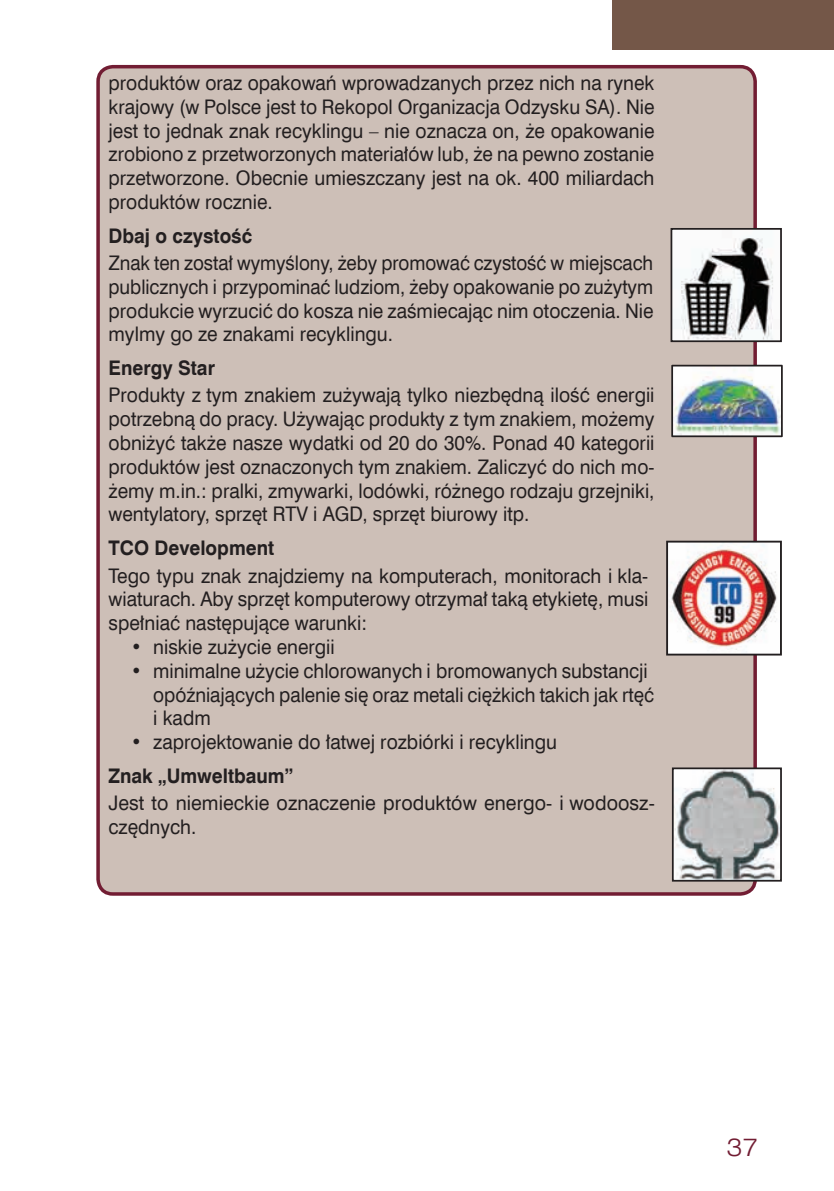
<style>
.page{position:relative;width:834px;height:1191px;background:#fff}
.page>*{position:absolute;margin:0;border:0;box-sizing:border-box;transform-origin:0 0}
.t1{font:24.5px "Swis 721 Lt Ex EU";color:#721d33}
.t2{font:20.12px/23.8px "Swis 721 EU Normal";color:#231f20;scale:.95 1}
.t3{font:20.12px/23.8px "Swis 721 EU Normal";color:#231f20;scale:.93 1}
.t4{font:20.12px/23.8px "Swis 721 EU Normal";color:#231f20}
.s1{font-family:"Swis 721 EU Bold"}
</style>
<div class="page">
<div style="left:98px;top:67px;width:657px;height:827px;background:#cdbfb7;border-radius:15px"></div>
<div style="left:96px;top:65px;width:660px;height:830px;border:4px solid #721d33;border-radius:15px"></div>
<img style="left:673px;top:231px;width:100px;height:108px">
<div style="left:670px;top:228px;width:111px;height:114px;border:2px solid #231f20"></div>
<img style="left:669px;top:543px;width:108px;height:109px">
<div style="left:666px;top:540px;width:115px;height:115px;border:2px solid #231f20"></div>
<img style="left:674px;top:770px;width:104px;height:108px">
<div style="left:671px;top:767px;width:110px;height:114px;border:2px solid #231f20"></div>
<div style="left:612px;top:0;width:221px;height:50px;background:#745748"></div>
<img style="left:674px;top:368px;width:105px;height:66px">
<div style="left:671px;top:365px;width:111px;height:72px;border:2px solid #231f20"></div>
<p class="t2" style="left:108px;top:71px;width:576px;text-align:justify">produktów oraz opakowań wprowadzanych przez nich na rynek krajowy (w Polsce jest to Rekopol Organizacja Odzysku SA). Nie jest to jednak znak recyklingu – nie oznacza on, że opakowanie zrobiono z przetworzonych materiałów lub, że na pewno zostanie przetworzone. Obecnie umieszczany jest na ok. 400 miliardach produktów rocznie.</p>
<p class="t3" style="left:108px;top:222px;width:587px;line-height:27.3px"><span class="s1">Dbaj o czystość<br></span>Znak ten został wymyślony, żeby promować czystość w miejscach</p>
<p class="t3" style="left:108px;top:275px;width:587px;text-align:justify">publicznych i przypominać ludziom, żeby opakowanie po zużytym produkcie wyrzucić do kosza nie zaśmiecając nim otoczenia. Nie mylmy go ze znakami recyklingu.</p>
<p class="t2" style="left:108px;top:355px;width:576px;line-height:27.3px"><span class="s1">Energy Star<br></span>Produkty z tym znakiem zużywają tylko niezbędną ilość energii</p>
<p class="t2" style="left:108px;top:408px;width:576px;text-align:justify">potrzebną do pracy. Używając produkty z tym znakiem, możemy obniżyć także nasze wydatki od 20 do 30%. Ponad 40 kategorii produktów jest oznaczonych tym znakiem. Zaliczyć do nich mo&shy;żemy m.in.: pralki, zmywarki, lodówki, różnego rodzaju grzejniki, wentylatory, sprzęt RTV i AGD, sprzęt biurowy itp.</p>
<p class="t2" style="left:108px;top:535px;width:569px;line-height:27.3px"><span class="s1">TCO Development<br></span>Tego typu znak znajdziemy na komputerach, monitorach i kla-</p>
<p class="t2" style="left:108px;top:588px;width:569px">wiaturach. Aby sprzęt komputerowy otrzymał taką etykietę, musi spełniać następujące warunki:</p>
<p class="t2" style="left:131px;top:635px;width:216px">• niskie zużycie energii</p>
<p class="t2" style="left:153px;top:659px;width:528px;text-indent:-22px">• minimalne użycie chlorowanych i bromowanych substancji opóźniających palenie się oraz metali ciężkich takich jak rtęć i kadm</p>
<p class="t2" style="left:109px;top:725px;width:473px;line-height:33.8px;text-indent:22px">• zaprojektowanie do łatwej rozbiórki i recyklingu<br><span class="s1">Znak „Umweltbaum”</span></p>
<p class="t4" style="left:108px;top:791px;width:547px">Jest to niemieckie oznaczenie produktów energo- i wodoosz&shy;czędnych.</p>
<p class="t1" style="left:726px;top:1132px;width:33px">37</p>
</div>
